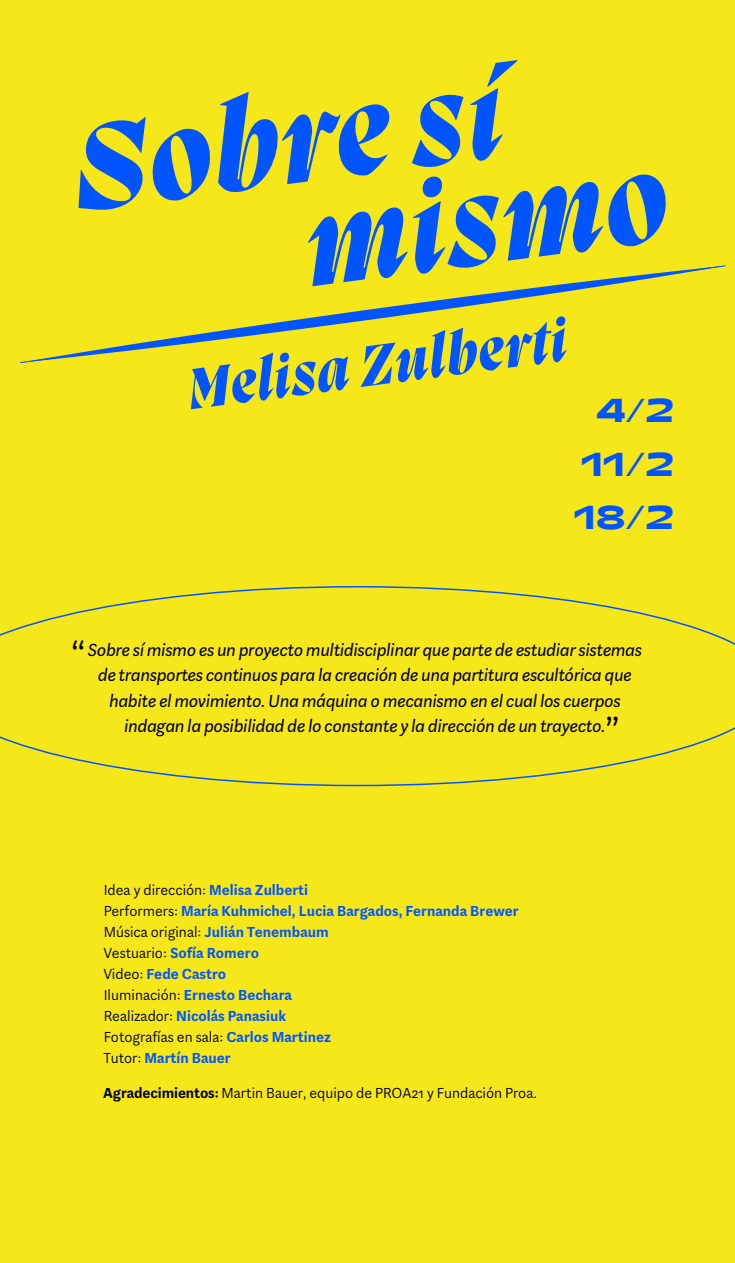
<style>
.page{position:relative;width:735px;height:1263px;background:#fff}
.page>*{position:absolute;margin:0;border:0;box-sizing:border-box;transform-origin:0 0}
.t1{font:italic 800 124.2px/103.2px "Migra";color:#0155ff}
.t2{font:italic 800 58.65px "Migra";color:#0155ff}
.t3{font:300 39px "Aspen";color:#000}
.t4{font:900 33.15px/53.6px "Adieu";color:#0155ff;text-align:justify}
.t5{font:italic 18px/25.5px "Aspen";letter-spacing:-.02em;color:#000;text-align:center}
.t6{font:700 15px/21px "Aspen";color:#0155ff}
.t7{font:300 15px "Aspen";color:#000}
.s1{font-weight:300;color:#000}
.s2{font-weight:700}
</style>
<div class="page">
<div style="left:0;top:0;width:734px;height:1263px;background:#f6e71a"></div>
<svg style="left:20px;top:266px;width:705px;height:97px"></svg>
<svg style="left:0;top:586px;width:734px;height:200px"></svg>
<h1 class="t1" style="left:287px;top:90px;width:365px;text-indent:-222px;rotate:-7deg">Sobre sí mismo</h1>
<h2 class="t2" style="left:183px;top:351px;width:383px;rotate:-7deg">Melisa Zulberti</h2>
<h3 class="t4" style="left:574px;top:384px;width:101px;text-indent:22px">4/2<br>11/2<br>18/2</h3>
<h3 class="t3" style="left:71px;top:640px;width:15px">“</h3>
<p class="t5" style="left:87px;top:638px;width:556px">Sobre sí mismo es un proyecto multidisciplinar que parte de estudiar sistemas de transportes continuos para la creación de una partitura escultórica que habite el movimiento. Una máquina o mecanismo en el cual los cuerpos indagan la posibilidad de lo constante y la dirección de un trayecto.</p>
<h3 class="t3" style="left:605px;top:715px;width:15px">”</h3>
<p class="t6" style="left:104px;top:880px;width:416px"><span class="s1">Idea y dirección:</span> Melisa Zulberti<br><span class="s1">Performers:</span> María Kuhmichel, Lucia Bargados, Fernanda Brewer<br><span class="s1">Música original:</span> Julián Tenembaum<br><span class="s1">Vestuario:</span> Sofía Romero<br><span class="s1">Video:</span> Fede Castro<br><span class="s1">Iluminación:</span> Ernesto Bechara<br><span class="s1">Realizador:</span> Nicolás Panasiuk<br><span class="s1">Fotografías en sala:</span> Carlos Martinez<br><span class="s1">Tutor:</span> Martín Bauer</p>
<p class="t7" style="left:103px;top:1087px;width:435px"><span class="s2">Agradecimientos:</span> Martin Bauer, equipo de PROA21 y Fundación Proa.</p>
</div>
